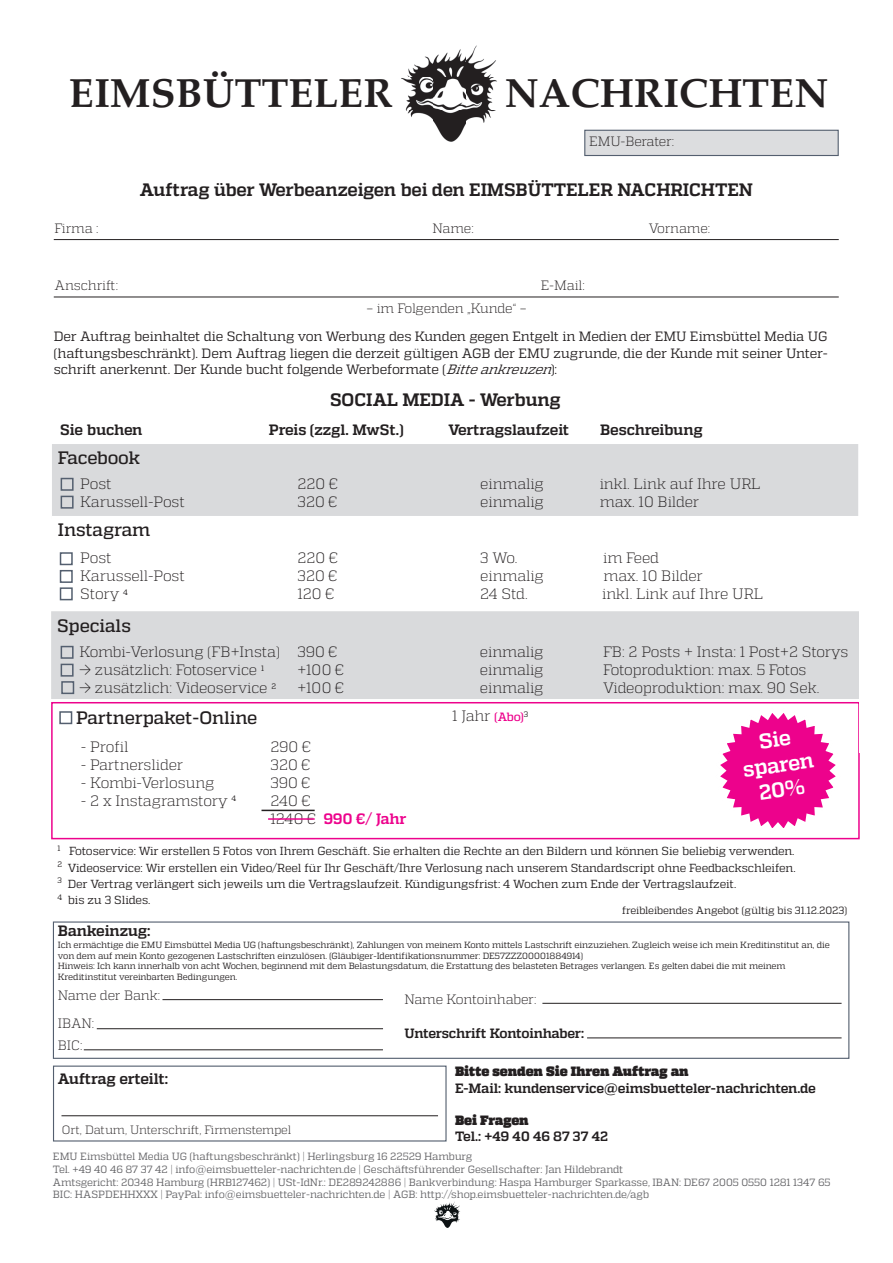
<style>
.page{position:relative;width:893px;height:1263px;background:#fff}
.page>*{position:absolute;margin:0;border:0;box-sizing:border-box;transform-origin:0 0}
.t1{font:700 40.65px "Palatino";color:#231f20}
.t2{font:700 21px/25.2px "Quadon";color:#fff;text-align:center}
.t3{font:700 18px "Quadon";letter-spacing:-.01em;color:#231f20}
.t4{font:500 18px "Quadon";letter-spacing:-.015em;color:#231f20}
.t5{font:300 15px/18px "Quadon";letter-spacing:-.01em;color:#231f20}
.t6{font:700 15px "Quadon";letter-spacing:-.01em;color:#231f20}
.t7{font:13.5px/16.2px "Quadon";letter-spacing:-.02em;color:#231f20;text-align:justify}
.t8{font:300 13.5px/28.2px "Quadon";letter-spacing:-.015em;color:#231f20}
.t9{font:700 13.5px "Quadon";letter-spacing:-.015em;color:#231f20}
.t10{font:800 13.5px "Quadon";letter-spacing:-.01em;color:#231f20}
.t11{font:300 12px "Quadon";letter-spacing:-.015em;color:#231f20}
.t12{font:11.7px/16.2px "Quadon";letter-spacing:-.015em;color:#231f20}
.t13{font:10.5px/12.6px "Quadon";letter-spacing:-.015em;color:#636366}
.t14{font:10.5px "Quadon";letter-spacing:-.01em;color:#231f20}
.t15{font:9px/10.8px "Quadon";letter-spacing:-.015em;color:#231f20}
.s1{font-style:italic}
.s2{font-weight:500;font-size:12px;color:#ed028c}
.s3{font-weight:700;color:#ed028c}
</style>
<div class="page">
<img style="left:401px;top:46px;width:96px;height:96px">
<div style="left:584px;top:130px;width:255px;height:26px;background:#dcdddf;border:1px solid #545f6f"></div>
<div style="left:53px;top:921px;width:796px;height:138px;border:1px solid #545f6f"></div>
<hr style="left:54px;top:239px;width:785px;height:1px;background:#231f20">
<hr style="left:54px;top:297px;width:785px;height:1px;background:#231f20">
<hr style="left:162px;top:999px;width:221px;height:1px;background:#231f20">
<hr style="left:97px;top:1028px;width:286px;height:1px;background:#231f20">
<hr style="left:84px;top:1049px;width:299px;height:1px;background:#231f20">
<hr style="left:587px;top:1037px;width:255px;height:1px;background:#231f20">
<hr style="left:542px;top:1003px;width:300px;height:1px;background:#231f20">
<div style="left:53px;top:1065px;width:394px;height:76px;border:1px solid #545f6f"></div>
<hr style="left:61px;top:1115px;width:377px;height:1px;background:#231f20">
<svg style="left:434px;top:1201px;width:26px;height:27px"></svg>
<div style="left:52px;top:444px;width:806px;height:72px;background:#d9dadc"></div>
<div style="left:51px;top:702px;width:809px;height:137px;border:2px solid #ed028c"></div>
<div style="left:51px;top:611px;width:808px;height:88px;background:#d9dadc"></div>
<div style="left:61px;top:681px;width:13px;height:13px;border:2px solid #545f6f"></div>
<div style="left:61px;top:664px;width:13px;height:13px;border:2px solid #545f6f"></div>
<div style="left:60px;top:570px;width:13px;height:13px;border:2px solid #545f6f"></div>
<div style="left:60px;top:552px;width:13px;height:13px;border:2px solid #545f6f"></div>
<div style="left:61px;top:478px;width:13px;height:13px;border:2px solid #545f6f"></div>
<div style="left:59px;top:711px;width:13px;height:13px;border:2px solid #545f6f"></div>
<div style="left:61px;top:646px;width:13px;height:13px;border:2px solid #545f6f"></div>
<div style="left:60px;top:587px;width:13px;height:13px;border:2px solid #545f6f"></div>
<div style="left:61px;top:496px;width:13px;height:13px;border:2px solid #545f6f"></div>
<svg style="left:711px;top:704px;width:133px;height:133px"></svg>
<hr style="left:261px;top:810px;width:54px;height:1px;background:#231f20">
<hr style="left:268px;top:818px;width:47px;height:2px;background:#ed028c">
<h1 class="t1" style="left:69px;top:59px;width:325px">EIMSBÜTTELER</h1>
<h1 class="t1" style="left:505px;top:59px;width:325px">NACHRICHTEN</h1>
<p class="t8" style="left:589px;top:127px;width:87px">EMU-Berater:</p>
<p class="t3" style="left:140px;top:179px;width:615px">Auftrag über Werbeanzeigen bei den EIMSBÜTTELER NACHRICHTEN</p>
<p class="t8" style="left:55px;top:214px;width:45px">Firma :</p>
<p class="t8" style="left:433px;top:214px;width:43px">Name:</p>
<p class="t8" style="left:649px;top:214px;width:63px">Vorname:</p>
<p class="t8" style="left:55px;top:271px;width:65px">Anschrift:</p>
<p class="t8" style="left:541px;top:271px;width:46px">E-Mail:</p>
<p class="t8" style="left:367px;top:294px;width:162px">– im Folgenden „Kunde“ –</p>
<p class="t7" style="left:54px;top:329px;width:776px">Der Auftrag beinhaltet die Schaltung von Werbung des Kunden gegen Entgelt in Medien der EMU Eimsbüttel Media UG (haftungsbeschränkt). Dem Auftrag liegen die derzeit gültigen AGB der EMU zugrunde, die der Kunde mit seiner Unter&shy;schrift anerkennt. Der Kunde bucht folgende Werbeformate (<span class="s1">Bitteankreuzen</span>):</p>
<p class="t3" style="left:330px;top:389px;width:232px">SOCIAL MEDIA - Werbung</p>
<p class="t6" style="left:60px;top:421px;width:84px">Sie buchen</p>
<p class="t6" style="left:269px;top:421px;width:136px">Preis (zzgl. MwSt.)</p>
<p class="t6" style="left:448px;top:421px;width:122px">Vertragslaufzeit</p>
<p class="t6" style="left:600px;top:421px;width:104px">Beschreibung</p>
<p class="t4" style="left:58px;top:448px;width:84px">Facebook</p>
<p class="t5" style="left:80px;top:475px;width:106px">Post<br>Karussell-Post</p>
<p class="t5" style="left:297px;top:475px;width:42px">220 €<br>320 €</p>
<p class="t5" style="left:480px;top:475px;width:65px">einmalig</p>
<p class="t5" style="left:600px;top:475px;width:162px">inkl. Link auf Ihre URL</p>
<p class="t5" style="left:480px;top:493px;width:65px">einmalig</p>
<p class="t5" style="left:600px;top:493px;width:101px">max. 10 Bilder</p>
<p class="t4" style="left:58px;top:520px;width:94px">Instagram</p>
<p class="t5" style="left:80px;top:549px;width:106px">Post<br>Karussell-Post<br>Story <sup>4</sup></p>
<p class="t5" style="left:297px;top:549px;width:42px;text-align:justify">220 € 320 € 120 €</p>
<p class="t5" style="left:480px;top:549px;width:39px">3 Wo.</p>
<p class="t5" style="left:603px;top:549px;width:58px">im Feed</p>
<p class="t5" style="left:480px;top:567px;width:65px">einmalig</p>
<p class="t5" style="left:603px;top:567px;width:101px">max. 10 Bilder</p>
<p class="t5" style="left:480px;top:585px;width:49px">24 Std.</p>
<p class="t5" style="left:602px;top:585px;width:162px">inkl. Link auf Ihre URL</p>
<p class="t4" style="left:57px;top:615px;width:75px">Specials</p>
<p class="t5" style="left:79px;top:643px;width:202px">Kombi-Verlosung (FB+Insta) -&gt; zusätzlich: Fotoservice <sup>1<br></sup>-&gt; zusätzlich: Videoservice <sup>2</sup></p>
<p class="t5" style="left:297px;top:643px;width:49px">390 € +100 € +100 €</p>
<p class="t5" style="left:480px;top:643px;width:65px">einmalig</p>
<p class="t5" style="left:603px;top:643px;width:247px">FB: 2 Posts + Insta: 1 Post+2 Storys</p>
<p class="t5" style="left:480px;top:661px;width:65px">einmalig</p>
<p class="t5" style="left:603px;top:661px;width:205px">Fotoproduktion: max. 5 Fotos</p>
<p class="t5" style="left:480px;top:679px;width:65px">einmalig</p>
<p class="t5" style="left:603px;top:679px;width:218px">Videoproduktion: max. 90 Sek.</p>
<p class="t4" style="left:76px;top:707px;width:183px">Partnerpaket-Online</p>
<p class="t5" style="left:452px;top:707px;width:77px">1 Jahr <span class="s2">(Abo)</span><sup>3</sup></p>
<p class="t5" style="left:81px;top:737px;width:49px">- Profil</p>
<p class="t5" style="left:81px;top:755px;width:104px">- Partnerslider</p>
<p class="t5" style="left:81px;top:773px;width:135px">- Kombi-Verlosung</p>
<p class="t5" style="left:81px;top:791px;width:157px">- 2 x Instagramstory <sup>4</sup></p>
<p class="t5" style="left:270px;top:737px;width:138px">290 €<br>320 €<br>390 €<br>240 €<br>1240 € <span class="s3">990 €/ Jahr</span></p>
<h2 class="t2" style="left:738px;top:732px;width:73px;rotate:-8deg">Sie sparen<br>20%</h2>
<p class="t12" style="left:57px;top:843px;width:740px"><sup>1</sup> Fotoservice: Wir erstellen 5 Fotos von Ihrem Geschäft. Sie erhalten die Rechte an den Bildern und können Sie beliebig verwenden.<br><sup>2</sup> Videoservice: Wir erstellen ein Video/Reel für Ihr Geschäft/Ihre Verlosung nach unserem Standardscript ohne Feedbackschleifen.<br><sup>3</sup> Der Vertrag verlängert sich jeweils um die Vertragslaufzeit. Kündigungsfrist: 4 Wochen zum Ende der Vertragslaufzeit.<br><sup>4</sup> bis zu 3 Slides.</p>
<p class="t14" style="left:622px;top:904px;width:226px">freibleibendes Angebot (gültig bis 31.12.2023)</p>
<p class="t6" style="left:58px;top:922px;width:94px">Bankeinzug:</p>
<p class="t15" style="left:58px;top:939px;width:773px">Ich ermächtige die EMU Eimsbüttel Media UG (haftungsbeschränkt), Zahlungen von meinem Konto mittels Lastschrift einzuziehen. Zugleich weise ich mein Kreditinstitut an, die von dem auf mein Konto gezogenen Lastschriften einzulösen. (Gläubiger-Identifikationsnummer: DE57ZZZ00001884914)<br>Hinweis: Ich kann innerhalb von acht Wochen, beginnend mit dem Belastungsdatum, die Erstattung des belasteten Betrages verlangen. Es gelten dabei die mit meinem Kreditinstitut vereinbarten Bedingungen.</p>
<p class="t8" style="left:58px;top:981px;width:104px">Name der Bank:<br>IBAN:</p>
<p class="t8" style="left:58px;top:1031px;width:26px">BIC:</p>
<p class="t6" style="left:58px;top:1070px;width:112px">Auftrag erteilt:</p>
<p class="t11" style="left:62px;top:1122px;width:231px">Ort, Datum, Unterschrift, Firmenstempel</p>
<p class="t8" style="left:404px;top:985px;width:133px">Name Kontoinhaber:</p>
<p class="t9" style="left:404px;top:1025px;width:181px">Unterschrift Kontoinhaber:</p>
<p class="t10" style="left:455px;top:1063px;width:235px">Bitte senden Sie Ihren Auftrag an</p>
<p class="t9" style="left:455px;top:1080px;width:362px">E-Mail: kundenservice@eimsbuetteler-nachrichten.de</p>
<p class="t10" style="left:455px;top:1112px;width:75px">Bei Fragen</p>
<p class="t9" style="left:455px;top:1129px;width:155px">Tel.: +49 40 46 87 37 42</p>
<p class="t13" style="left:53px;top:1150px;width:779px">EMU Eimsbüttel Media UG (haftungsbeschränkt) | Herlingsburg 16 22529 Hamburg<br>Tel. +49 40 46 87 37 42 | info@eimsbuetteler-nachrichten.de | Geschäftsführender Gesellschafter: Jan Hildebrandt<br>Amtsgericht: 20348 Hamburg (HRB127462) | USt-IdNr.: DE289242886 | Bankverbindung: Haspa Hamburger Sparkasse, IBAN: DE67 2005 0550 1281 1347 65<br>BIC: HASPDEHHXXX | PayPal: info@eimsbuetteler-nachrichten.de | AGB: http://shop.eimsbuetteler-nachrichten.de/agb</p>
</div>
